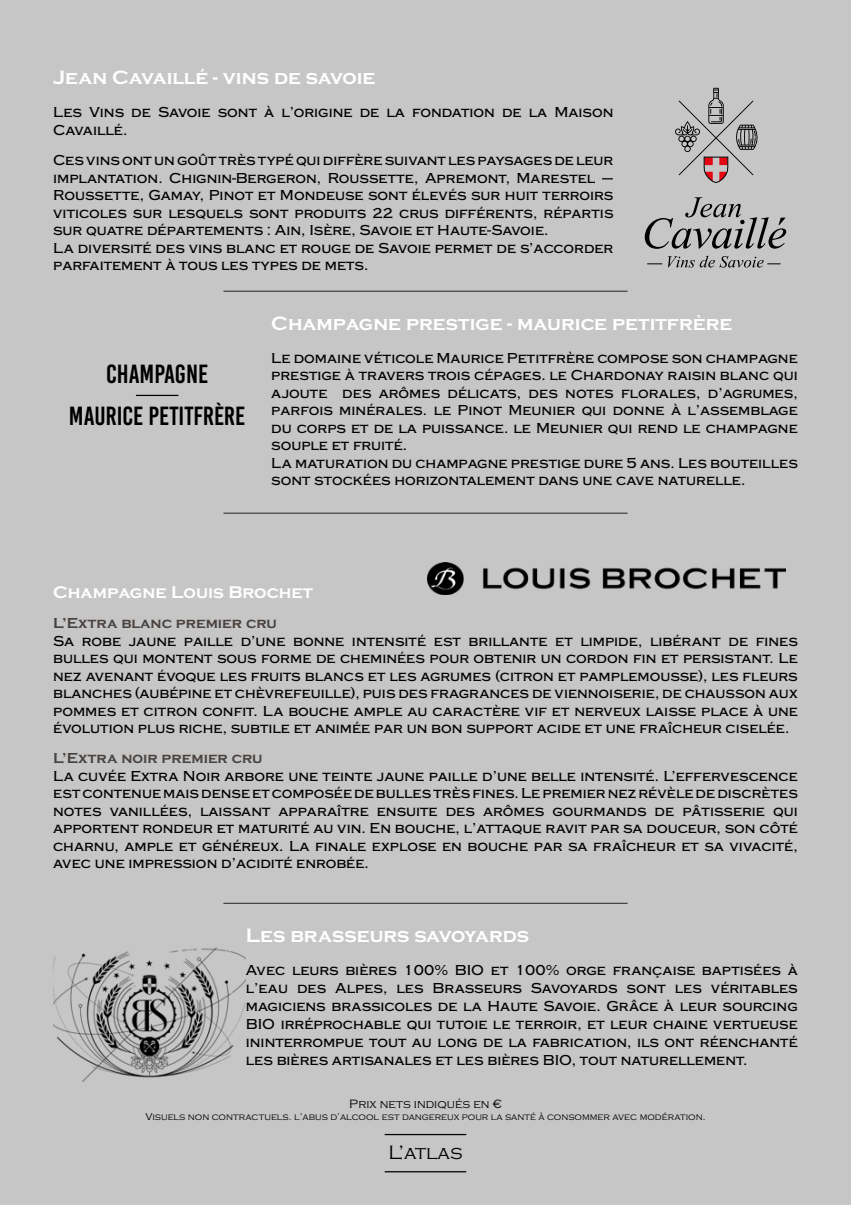
<style>
.page{position:relative;width:851px;height:1205px;background:#fff}
.page>*{position:absolute;margin:0;border:0;box-sizing:border-box;transform-origin:0 0}
.t1{font:26.25px/42.5px "Bebas Kai";color:#000;text-align:center}
.t2{font:700 20px "Copperplate";color:#fff}
.t3{font:300 20px "Copperplate";color:#000}
.t4{font:700 17.5px "Copperplate";color:#fff}
.t5{font:500 15px/17.5px "Copperplate";color:#000;text-align:justify}
.t6{font:700 15px "Copperplate";color:#494340}
.t7{font:300 12.5px "Copperplate";color:#000}
.t8{font:300 10px "Copperplate";color:#000}
</style>
<div class="page">
<div style="left:0;top:0;width:850px;height:1205px;background:#c6c6c6"></div>
<hr style="left:384px;top:1134px;width:82px;height:1px;background:#000">
<hr style="left:384px;top:1171px;width:82px;height:1px;background:#000">
<img style="left:53px;top:947px;width:193px;height:135px">
<hr style="left:223px;top:291px;width:404px;height:1px;background:#494340">
<hr style="left:223px;top:903px;width:404px;height:1px;background:#494340">
<hr style="left:223px;top:512px;width:404px;height:2px;background:#494340">
<img style="left:427px;top:562px;width:358px;height:32px">
<hr style="left:136px;top:395px;width:42px;height:1px;background:#000">
<svg style="left:644px;top:197px;width:142px;height:52px"></svg>
<svg style="left:647px;top:256px;width:133px;height:12px"></svg>
<svg style="left:675px;top:88px;width:83px;height:95px"></svg>
<h2 class="t2" style="left:53px;top:66px;width:324px">Jean Cavaillé - vins de savoie</h2>
<p class="t5" style="left:53px;top:104px;width:561px;line-height:18px">Les Vins de Savoie sont à l’origine de la fondation de la Maison<br>Cavaillé.</p>
<p class="t5" style="left:53px;top:152px;width:561px;text-align:left">Ces vins ont un goût très typé qui diffère suivant les paysages de leur implantation. Chignin-Bergeron, Roussette, Apremont, Marestel – Roussette, Gamay, Pinot et Mondeuse sont élevés sur huit terroirs viticoles sur lesquels sont produits 22 crus différents, répartis sur quatre départements : Ain, Isère, Savoie et Haute-Savoie.<br>La diversité des vins blanc et rouge de Savoie permet de s’accorder parfaitement à tous les types de mets.</p>
<h1 class="t1" style="left:69px;top:353px;width:178px">CHAMPAGNE<br>MAURICE PETITFRÈRE</h1>
<h2 class="t2" style="left:271px;top:312px;width:462px">Champagne prestige - maurice petitfrère</h2>
<p class="t5" style="left:271px;top:349px;width:528px;text-align:left">Le domaine véticole Maurice Petitfrère compose son champagne prestige à travers trois cépages. le Chardonay raisin blanc qui ajoute des arômes délicats, des notes florales, d’agrumes, parfois minérales. le Pinot Meunier qui donne à l’assemblage du corps et de la puissance. le Meunier qui rend le champagne souple et fruité.<br>La maturation du champagne prestige dure 5 ans. Les bouteilles sont stockées horizontalement dans une cave naturelle.</p>
<p class="t4" style="left:53px;top:583px;width:261px">Champagne Louis Brochet</p>
<p class="t6" style="left:53px;top:615px;width:225px">L’Extra blanc premier cru</p>
<p class="t5" style="left:53px;top:632px;width:746px">Sa robe jaune paille d’une bonne intensité est brillante et limpide, libérant de fines bulles qui montent sous forme de cheminées pour obtenir un cordon fin et persistant. Le nez avenant évoque les fruits blancs et les agrumes (citron et pamplemousse), les fleurs blanches (aubépine et chèvrefeuille), puis des fragrances de viennoiserie, de chausson aux pommes et citron confit. La bouche ample au caractère vif et nerveux laisse place à une évolution plus riche, subtile et animée par un bon support acide et une fraîcheur ciselée.</p>
<p class="t6" style="left:53px;top:750px;width:211px">L’Extra noir premier cru</p>
<p class="t5" style="left:53px;top:767px;width:746px">La cuvée Extra Noir arbore une teinte jaune paille d’une belle intensité. L’effervescence est contenue mais dense et composée de bulles très fines. Le premier nez révèle de discrètes notes vanillées, laissant apparaître ensuite des arômes gourmands de pâtisserie qui apportent rondeur et maturité au vin. En bouche, l’attaque ravit par sa douceur, son côté charnu, ample et généreux. La finale explose en bouche par sa fraîcheur et sa vivacité, avec une impression d’acidité enrobée.</p>
<h2 class="t2" style="left:246px;top:924px;width:285px">Les brasseurs savoyards</h2>
<p class="t5" style="left:246px;top:961px;width:553px;line-height:18px">Avec leurs bières 100% BIO et 100% orge française baptisées à l’eau des Alpes, les Brasseurs Savoyards sont les véritables magiciens brassicoles de la Haute Savoie. Grâce à leur sourcing BIO irréprochable qui tutoie le terroir, et leur chaine vertueuse ininterrompue tout au long de la fabrication, ils ont réenchanté les bières artisanales et les bières BIO, tout naturellement.</p>
<p class="t7" style="left:349px;top:1097px;width:154px">Prix nets indiqués en €</p>
<p class="t8" style="left:145px;top:1111px;width:561px">Visuels non contractuels. l’abus d’alcool est dangereux pour la santé à consommer avec modération.</p>
<h2 class="t3" style="left:388px;top:1141px;width:75px">L’atlas</h2>
</div>
